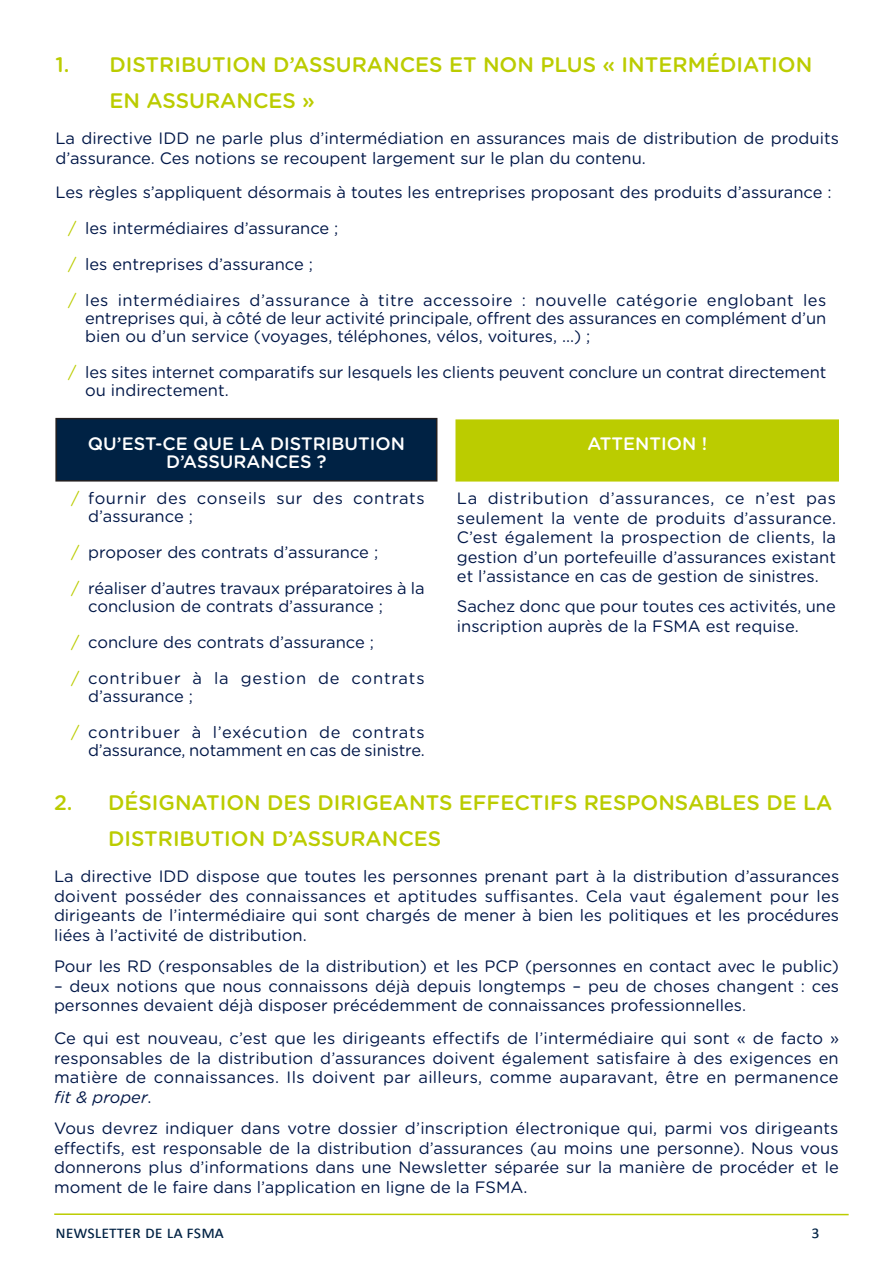
<style>
.page{position:relative;width:893px;height:1263px;background:#fff}
.page>*{position:absolute;margin:0;border:0;box-sizing:border-box;transform-origin:0 0}
.TITEL_N3{font:500 21px/36px "Gotham Rounded";color:#bc0}
.TITEL_KADER{font:500 18px/18px "Gotham Rounded";color:#fff;text-align:center}
.t1{font:18px "Calibri";color:#024}
.BROOD_NIEUWSBRIEF{font:16.5px/19.5px "Gotham Rounded";color:#001748}
.BROOD_NIEUWSBRIEF-2{font:16.5px/18px "Gotham Rounded";letter-spacing:.035em;color:#001748}
.BROOD_NIEUWSBRIEF-3{font:16.5px/18px "Gotham Rounded";letter-spacing:.05em;color:#001748}
.s1{color:#bc0}
.s2{font-style:italic}
</style>
<div class="page">
<div style="left:56px;top:419px;width:381px;height:62px;background:#024"></div>
<div style="left:55px;top:418px;width:382px;height:64px;border:2px solid #231f20"></div>
<div style="left:456px;top:420px;width:382px;height:61px;background:#bc0"></div>
<div style="left:455px;top:419px;width:384px;height:63px;border:2px solid #bc0"></div>
<hr style="left:54px;top:1213px;width:795px;height:2px;background:#bc0">
<p class="TITEL_N3" style="left:109px;top:46px;width:704px;text-indent:-54px">1. DISTRIBUTION D’ASSURANCES ET NON PLUS « INTERMÉDIATION<br>EN ASSURANCES »</p>
<p class="BROOD_NIEUWSBRIEF" style="left:55px;top:128px;width:785px">La directive IDD ne parle plus d’intermédiation en assurances mais de distribution de produits d’assurance. Ces notions se recoupent largement sur le plan du contenu.</p>
<p class="BROOD_NIEUWSBRIEF" style="left:55px;top:182px;width:778px">Les règles s’appliquent désormais à toutes les entreprises proposant des produits d’assurance :</p>
<p class="BROOD_NIEUWSBRIEF" style="left:68px;top:218px;width:272px"><span class="s1">/</span> les intermédiaires d’assurance ;</p>
<p class="BROOD_NIEUWSBRIEF" style="left:68px;top:254px;width:246px"><span class="s1">/</span> les entreprises d’assurance ;</p>
<p class="BROOD_NIEUWSBRIEF" style="left:85px;top:290px;width:743px;line-height:18px;text-align:justify;text-indent:-17px"><span class="s1">/</span> les intermédiaires d’assurance à titre accessoire : nouvelle catégorie englobant les entreprises qui, à côté de leur activité principale, offrent des assurances en complément d’un bien ou d’un service (voyages, téléphones, vélos, voitures, ...) ;</p>
<p class="BROOD_NIEUWSBRIEF" style="left:85px;top:362px;width:743px;line-height:18px;text-indent:-17px"><span class="s1">/</span> les sites internet comparatifs sur lesquels les clients peuvent conclure un contrat directement ou indirectement.</p>
<p class="TITEL_KADER" style="left:88px;top:434px;width:318px">QU’EST-CE QUE LA DISTRIBUTION<br>D’ASSURANCES ?</p>
<p class="TITEL_KADER" style="left:587px;top:434px;width:121px">ATTENTION !</p>
<p class="BROOD_NIEUWSBRIEF-2" style="left:88px;top:488px;width:338px;text-indent:-17px"><span class="s1">/</span> fournir des conseils sur des contrats d’assurance ;</p>
<p class="BROOD_NIEUWSBRIEF" style="left:71px;top:542px;width:309px"><span class="s1">/</span> proposer des contrats d’assurance ;</p>
<p class="BROOD_NIEUWSBRIEF" style="left:88px;top:578px;width:338px;line-height:18px;text-indent:-17px"><span class="s1">/</span> réaliser d’autres travaux préparatoires à la conclusion de contrats d’assurance ;</p>
<p class="BROOD_NIEUWSBRIEF" style="left:71px;top:632px;width:304px"><span class="s1">/</span> conclure des contrats d’assurance ;</p>
<p class="BROOD_NIEUWSBRIEF-3" style="left:88px;top:668px;width:338px;text-indent:-17px"><span class="s1">/</span> contribuer à la gestion de contrats d’assurance ;</p>
<p class="BROOD_NIEUWSBRIEF" style="left:71px;top:722px;width:355px;line-height:18px;text-align:right"><span class="s1">/</span> contribuer à l’exécution de contrats d’assurance, notamment en cas de sinistre.</p>
<p class="BROOD_NIEUWSBRIEF" style="left:457px;top:488px;width:381px;text-align:justify">La distribution d’assurances, ce n’est pas seulement la vente de produits d’assurance.<br>C’est également la prospection de clients, la gestion d’un portefeuille d’assurances existant et l’assistance en cas de gestion de sinistres.</p>
<p class="BROOD_NIEUWSBRIEF" style="left:457px;top:596px;width:380px">Sachez donc que pour toutes ces activités, une inscription auprès de la FSMA est requise.</p>
<p class="TITEL_N3" style="left:108px;top:784px;width:726px;text-indent:-54px">2. DÉSIGNATION DES DIRIGEANTS EFFECTIFS RESPONSABLES DE LA<br>DISTRIBUTION D’ASSURANCES</p>
<p class="BROOD_NIEUWSBRIEF" style="left:54px;top:866px;width:787px;text-align:justify">La directive IDD dispose que toutes les personnes prenant part à la distribution d’assurances doivent posséder des connaissances et aptitudes suffisantes. Cela vaut également pour les dirigeants de l’intermédiaire qui sont chargés de mener à bien les politiques et les procédures liées à l’activité de distribution.</p>
<p class="BROOD_NIEUWSBRIEF" style="left:54px;top:956px;width:786px">Pour les RD (responsables de la distribution) et les PCP (personnes en contact avec le public)</p>
<p class="BROOD_NIEUWSBRIEF" style="left:54px;top:975px;width:787px">– deux notions que nous connaissons déjà depuis longtemps – peu de choses changent : ces personnes devaient déjà disposer précédemment de connaissances professionnelles.</p>
<p class="BROOD_NIEUWSBRIEF" style="left:54px;top:1028px;width:787px;text-align:justify">Ce qui est nouveau, c’est que les dirigeants effectifs de l’intermédiaire qui sont « de facto » responsables de la distribution d’assurances doivent également satisfaire à des exigences en matière de connaissances. Ils doivent par ailleurs, comme auparavant, être en permanence <span class="s2">fit &amp; proper</span>.</p>
<p class="BROOD_NIEUWSBRIEF" style="left:54px;top:1118px;width:786px;text-align:justify">Vous devrez indiquer dans votre dossier d’inscription électronique qui, parmi vos dirigeants effectifs, est responsable de la distribution d’assurances (au moins une personne). Nous vous donnerons plus d’informations dans une Newsletter séparée sur la manière de procéder et le moment de le faire dans l’application en ligne de la FSMA.</p>
<p class="t1" style="left:55px;top:1221px;width:170px">Newsletter de la fsma</p>
<p class="t1" style="left:811px;top:1221px;width:10px">3</p>
</div>
